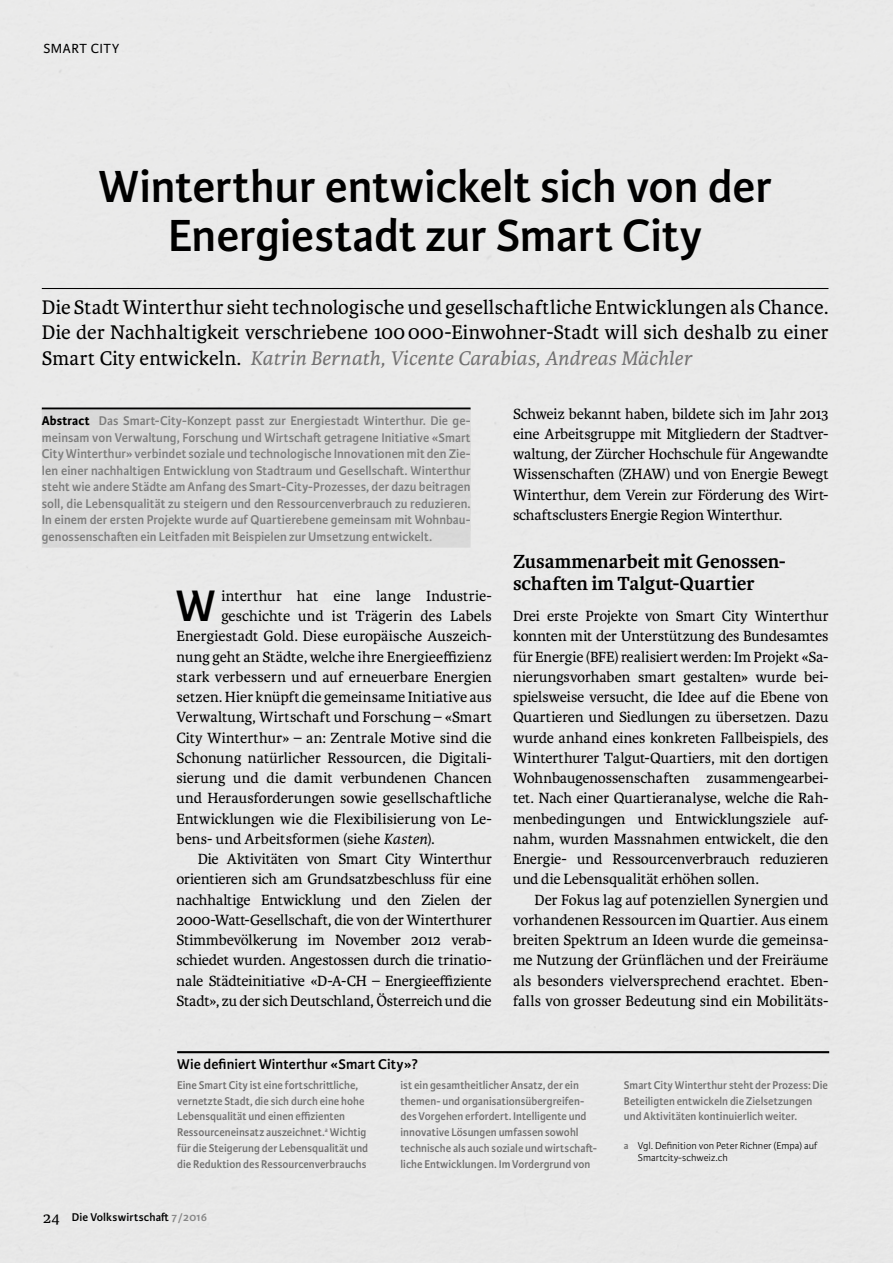
<style>
.page{position:relative;width:893px;height:1263px;background:#fff}
.page>*{position:absolute;margin:0;border:0;box-sizing:border-box;transform-origin:0 0}
.t1{font:600 48px/49.5px "Karmina Sans";color:#000;text-align:center}
.t2{font:600 47.1px "Karmina Sans";color:#000}
.t3{font:21px/25.5px "Karmina";letter-spacing:.005em;color:#000;text-align:justify}
.t4{font:700 20.25px/22.5px "Karmina";letter-spacing:-.01em;color:#000}
.t5{font:15.75px/20.2px "Karmina";color:#000;text-align:justify}
.t6{font:600 15px "Karmina Sans";letter-spacing:.005em;color:#000}
.t7{font:14.1px "Karmina Sans";letter-spacing:.04em;color:#000}
.t8{font:600 13.5px/16.5px "Karmina Sans";letter-spacing:.005em;color:#878787;text-align:justify}
.t9{font:600 12px/15.8px "Karmina Sans";letter-spacing:.005em;color:#706f6f;scale:.95 1}
.t10{font:600 12px "Karmina Sans";letter-spacing:.01em;color:#000}
.t11{font:300 10.5px/12.3px "Karmina Sans";letter-spacing:.005em;color:#000}
.s1{font-style:italic;color:#706f6f}
.s2{font-weight:700;color:#000}
.s3{font-style:italic}
.s4{font-weight:600;color:#706f6f}
.s5{font-family:"Karmina";font-weight:400;font-size:16.5px}
.s6{color:#878787}
</style>
<div class="page">
<hr style="left:42px;top:288px;width:786px;height:1px;background:#000">
<hr style="left:42px;top:407px;width:429px;height:3px;background:#000">
<div style="left:42px;top:410px;width:429px;height:22px;background:#d9d9d8"></div>
<div style="left:42px;top:426px;width:429px;height:23px;background:#d9d9d8"></div>
<div style="left:42px;top:443px;width:429px;height:22px;background:#d9d9d8"></div>
<div style="left:42px;top:459px;width:429px;height:23px;background:#d9d9d8"></div>
<div style="left:42px;top:476px;width:429px;height:22px;background:#d9d9d8"></div>
<div style="left:42px;top:492px;width:429px;height:23px;background:#d9d9d8"></div>
<div style="left:42px;top:509px;width:429px;height:22px;background:#d9d9d8"></div>
<div style="left:42px;top:525px;width:429px;height:23px;background:#d9d9d8"></div>
<hr style="left:177px;top:1051px;width:652px;height:2px;background:#000">
<p class="t7" style="left:43px;top:41px;width:77px">SMART CITY</p>
<h1 class="t1" style="left:99px;top:162px;width:675px">Winterthur entwickelt sich von der<br>Energiestadt zur Smart City</h1>
<p class="t3" style="left:42px;top:294px;width:788px">Die Stadt Winterthur sieht technologische und gesellschaftliche Entwicklungen als Chance.<br>Die der Nachhaltigkeit verschriebene 100 000-Einwohner-Stadt will sich deshalb zu einer Smart City entwickeln. <span class="s1">Katrin Bernath, Vicente Carabias, Andreas Mächler</span></p>
<p class="t8" style="left:42px;top:413px;width:430px"><span class="s2">Abstract</span> Das Smart-City-Konzept passt zur Energiestadt Winterthur. Die ge&shy;meinsam von Verwaltung, Forschung und Wirtschaft getragene Initiative «Smart City Winterthur» verbindet soziale und technologische Innovationen mit den Zie&shy;len einer nachhaltigen Entwicklung von Stadtraum und Gesellschaft. Winterthur steht wie andere Städte am Anfang des Smart-City-Prozesses, der dazu beitragen soll, die Lebensqualität zu steigern und den Ressourcenverbrauch zu reduzieren.<br>In einem der ersten Projekte wurde auf Quartierebene gemeinsam mit Wohnbau&shy;genossenschaften ein Leitfaden mit Beispielen zur Umsetzung entwickelt.</p>
<h2 class="t2" style="left:176px;top:579px;width:41px">W</h2>
<p class="t5" style="left:221px;top:586px;width:271px">interthur hat eine lange Industrie-</p>
<p class="t5" style="left:221px;top:606px;width:272px">geschichte und ist Trägerin des Labels</p>
<p class="t5" style="left:176px;top:626px;width:317px">Energiestadt Gold. Diese europäische Auszeich-</p>
<p class="t5" style="left:176px;top:647px;width:317px">nung geht an Städte, welche ihre Energieeffizienz</p>
<p class="t5" style="left:176px;top:667px;width:317px">stark verbessern und auf erneuerbare Energien</p>
<p class="t5" style="left:176px;top:687px;width:317px">setzen. Hier knüpft die gemeinsame Initiative aus</p>
<p class="t5" style="left:176px;top:707px;width:317px">Verwaltung, Wirtschaft und Forschung – «Smart</p>
<p class="t5" style="left:176px;top:728px;width:317px">City Winterthur» – an: Zentrale Motive sind die</p>
<p class="t5" style="left:176px;top:748px;width:316px">Schonung natürlicher Ressourcen, die Digitali-</p>
<p class="t5" style="left:176px;top:768px;width:317px">sierung und die damit verbundenen Chancen</p>
<p class="t5" style="left:176px;top:788px;width:317px">und Herausforderungen sowie gesellschaftliche</p>
<p class="t5" style="left:176px;top:809px;width:317px">Entwicklungen wie die Flexibilisierung von Le-</p>
<p class="t5" style="left:176px;top:829px;width:260px">bens- und Arbeitsformen (siehe <span class="s3">Kasten</span>).</p>
<p class="t5" style="left:198px;top:849px;width:296px">Die Aktivitäten von Smart City Winterthur</p>
<p class="t5" style="left:176px;top:869px;width:317px">orientieren sich am Grundsatzbeschluss für eine</p>
<p class="t5" style="left:176px;top:890px;width:317px">nachhaltige Entwicklung und den Zielen der</p>
<p class="t5" style="left:176px;top:910px;width:317px">2000-Watt-Gesellschaft, die von der Winterthurer</p>
<p class="t5" style="left:176px;top:930px;width:317px">Stimmbevölkerung im November 2012 verab-</p>
<p class="t5" style="left:176px;top:950px;width:317px">schiedet wurden. Angestossen durch die trinatio-</p>
<p class="t5" style="left:176px;top:971px;width:317px">nale Städteinitiative «D-A-CH – Energieeffiziente</p>
<p class="t5" style="left:176px;top:991px;width:317px">Stadt», zu der sich Deutschland, Österreich und die</p>
<p class="t5" style="left:513px;top:403px;width:317px">Schweiz bekannt haben, bildete sich im Jahr 2013 eine Arbeitsgruppe mit Mitgliedern der Stadtver&shy;waltung, der Zürcher Hochschule für Angewandte Wissenschaften (ZHAW) und von Energie Bewegt Winterthur, dem Verein zur Förderung des Wirt&shy;schaftsclusters Energie Region Winterthur.</p>
<p class="t4" style="left:513px;top:550px;width:274px">Zusammenarbeit mit Genossen&shy;schaften im Talgut-Quartier</p>
<p class="t5" style="left:513px;top:606px;width:317px">Drei erste Projekte von Smart City Winterthur konnten mit der Unterstützung des Bundesamtes für Energie (BFE) realisiert werden: Im Projekt «Sa&shy;nierungsvorhaben smart gestalten» wurde bei&shy;spielsweise versucht, die Idee auf die Ebene von Quartieren und Siedlungen zu übersetzen. Dazu wurde anhand eines konkreten Fallbeispiels, des Winterthurer Talgut-Quartiers, mit den dortigen Wohnbaugenossenschaften zusammengearbei&shy;tet. Nach einer Quartieranalyse, welche die Rah&shy;menbedingungen und Entwicklungsziele auf&shy;nahm, wurden Massnahmen entwickelt, die den Energie- und Ressourcenverbrauch reduzieren und die Lebensqualität erhöhen sollen.</p>
<p class="t5" style="left:513px;top:890px;width:317px;text-indent:21px">Der Fokus lag auf potenziellen Synergien und vorhandenen Ressourcen im Quartier. Aus einem breiten Spektrum an Ideen wurde die gemeinsa&shy;me Nutzung der Grünflächen und der Freiräume als besonders vielversprechend erachtet. Eben&shy;falls von grosser Bedeutung sind ein Mobilitäts-</p>
<p class="t6" style="left:177px;top:1055px;width:242px">Wie definiert Winterthur «Smart City»?</p>
<p class="t9" style="left:177px;top:1077px;width:203px">Eine Smart City ist eine fortschrittliche, vernetzte Stadt, die sich durch eine hohe Lebensqualität und einen effizienten Ressourceneinsatz auszeichnet.<sup>a</sup> Wichtig für die Steigerung der Lebensqualität und die Reduktion des Ressourcenverbrauchs</p>
<p class="t9" style="left:400px;top:1077px;width:208px">ist ein gesamtheitlicher Ansatz, der ein themen- und organisationsübergreifen&shy;des Vorgehen erfordert. Intelligente und innovative Lösungen umfassen sowohl technische als auch soziale und wirtschaft&shy;liche Entwicklungen. Im Vordergrund von</p>
<p class="t9" style="left:624px;top:1077px;width:216px">Smart City Winterthur steht der Prozess: Die<br>Beteiligten entwickeln die Zielsetzungen und Aktivitäten kontinuierlich weiter.</p>
<p class="t11" style="left:638px;top:1139px;width:181px;text-indent:-14px"><span class="s4">a</span> Vgl. Definition von Peter Richner (Empa) auf<br>Smartcity-schweiz.ch</p>
<p class="t10" style="left:43px;top:1210px;width:165px"><span class="s5">24</span> Die Volkswirtschaft <span class="s6">7/2016</span></p>
</div>
